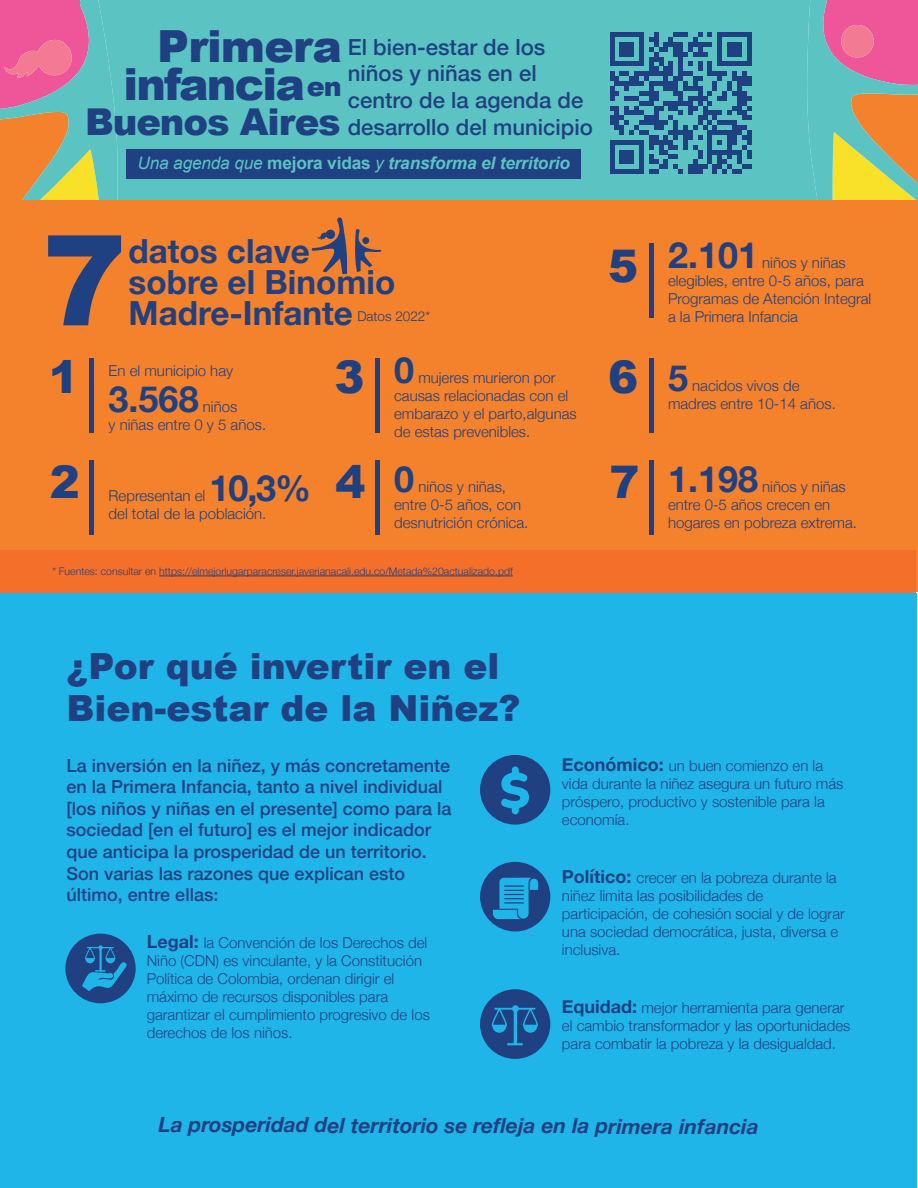
<style>
.page{position:relative;width:918px;height:1188px;background:#fff}
.page>*{position:absolute;margin:0;border:0;box-sizing:border-box;transform-origin:0 0}
.t1{font:900 125.7px "Arial";color:#204181}
.t2{font:900 45px "Arial";color:#204181}
.t3{font:900 44.25px "Arial";letter-spacing:-.04em;color:#204181}
.t4{font:900 44.25px "Arial";letter-spacing:-.02em;color:#204181}
.t5{font:900 37.05px "Arial";letter-spacing:-.03em;color:#204181}
.t6{font:900 36px/42px "Arial";color:#204181}
.t7{font:700 36px "Helvetica Neue";color:#204181}
.t8{font:700 33.15px/31px "Helvetica Neue";color:#204181}
.t9{font:500 22.2px/26.5px "Helvetica Neue";color:#204181}
.t10{font:italic 700 21px "Helvetica Neue";color:#204181}
.t11{font:500 18px/21.6px "Helvetica Neue";color:#204181}
.t12{font:italic 700 17.25px "Arial";letter-spacing:-.01em;color:#5bc4c3}
.t13{font:300 15px/18px "Helvetica Neue";color:#204181}
.t14{font:300 13.5px "Helvetica Neue";color:#204181}
.t15{font:300 10.5px "Helvetica Neue";color:#204181}
.s1{font-size:27px}
.s2{font-weight:400}
.s3{font-style:normal}
.s4{font-family:"Helvetica Neue";font-weight:700;font-size:36px}
.s5{font-family:"Arial";font-weight:900;font-size:45px}
.s6{font-weight:700;font-size:18px}
</style>
<div class="page">
<div style="left:118px;top:0;width:689px;height:200px;background:#5bc4c3"></div>
<svg style="left:0;top:0;width:118px;height:200px;background:#b3968f"></svg>
<svg style="left:807px;top:0;width:111px;height:200px;background:#b79b89"></svg>
<svg style="left:610px;top:32px;width:142px;height:142px;background:#3c7fa0"></svg>
<div style="left:0;top:200px;width:918px;height:392px;background:#f4812b"></div>
<div style="left:0;top:550px;width:916px;height:44px;background:#f36f2a"></div>
<hr style="left:90px;top:358px;width:4px;height:74px;background:#204181">
<hr style="left:90px;top:460px;width:4px;height:74px;background:#204181">
<svg style="left:355px;top:229px;width:26px;height:43px"></svg>
<svg style="left:312px;top:218px;width:35px;height:56px"></svg>
<div style="left:126px;top:149px;width:455px;height:29px;background:#204181"></div>
<div style="left:0;top:594px;width:917px;height:594px;background:#20b5e9"></div>
<div style="left:375px;top:358px;width:5px;height:74px;background:#204181"></div>
<div style="left:375px;top:460px;width:5px;height:74px;background:#204181"></div>
<div style="left:649px;top:358px;width:5px;height:74px;background:#204181"></div>
<div style="left:649px;top:243px;width:5px;height:74px;background:#204181"></div>
<div style="left:649px;top:460px;width:5px;height:74px;background:#204181"></div>
<svg style="left:65px;top:934px;width:71px;height:69px"></svg>
<svg style="left:480px;top:989px;width:70px;height:70px"></svg>
<div style="left:512px;top:1005px;width:7px;height:7px;background:#20b5e9;border-radius:50%"></div>
<svg style="left:480px;top:755px;width:70px;height:70px"></svg>
<svg style="left:480px;top:862px;width:70px;height:70px"></svg>
<hr style="left:159px;top:576px;width:354px;height:1px;background:#204181">
<h3 class="t4" style="left:157px;top:14px;width:186px">Primera</h3>
<h3 class="t9" style="left:348px;top:32px;width:247px">El bien-estar de los niños y niñas en el centro de la agenda de desarrollo del municipio</h3>
<h3 class="t3" style="left:123px;top:52px;width:220px">infancia<span class="s1">en</span></h3>
<h3 class="t5" style="left:85px;top:94px;width:257px">Buenos Aires</h3>
<p class="t12" style="left:138px;top:152px;width:434px"><span class="s2">Una agenda que</span> <span class="s3">mejora vidas</span> <span class="s2">y</span> transforma el territorio</p>
<h1 class="t1" style="left:43px;top:189px;width:85px">7</h1>
<h3 class="t8" style="left:129px;top:236px;width:268px">datos clave sobre el Binomio</h3>
<h3 class="t8" style="left:129px;top:299px;width:226px">Madre-Infante</h3>
<p class="t14" style="left:357px;top:305px;width:74px">Datos 2022*</p>
<h2 class="t2" style="left:49px;top:344px;width:32px">1</h2>
<p class="t13" style="left:109px;top:361px;width:126px">En el municipio hay</p>
<h3 class="t7" style="left:109px;top:371px;width:92px">3.568</h3>
<p class="t13" style="left:109px;top:397px;width:159px;text-indent:94px">niños<br>y niñas entre 0 y 5 años.</p>
<h2 class="t2" style="left:50px;top:450px;width:32px">2</h2>
<h3 class="t7" style="left:209px;top:460px;width:103px">10,3%</h3>
<p class="t13" style="left:109px;top:485px;width:159px">Representan el<br>del total de la población.</p>
<h2 class="t2" style="left:334px;top:344px;width:81px">3 <sup>0</sup></h2>
<p class="t13" style="left:394px;top:367px;width:184px;text-indent:24px">mujeres murieron por causas relacionadas con el embarazo y el parto,algunas de estas prevenibles.</p>
<h2 class="t2" style="left:335px;top:450px;width:80px">4 <span class="s4">0</span></h2>
<p class="t13" style="left:394px;top:476px;width:136px;text-align:center">niños y niñas,<br>entre 0-5 años, con desnutrición crónica.</p>
<p class="t15" style="left:52px;top:563px;width:462px">* Fuentes: consultar en https://elmejorlugarparacreser.javerianacali.edu.co/Metada%20actualizado.pdf</p>
<h3 class="t7" style="left:608px;top:227px;width:151px"><span class="s5">5</span> 2.101</h3>
<p class="t13" style="left:668px;top:253px;width:205px;text-indent:94px">niños y niñas elegibles, entre 0-5 años, para<br>Programas de Atención Integral a la Primera Infancia</p>
<h2 class="t2" style="left:608px;top:344px;width:81px">6 <span class="s4">5</span></h2>
<p class="t13" style="left:668px;top:376px;width:169px;text-indent:24px">nacidos vivos de madres entre 10-14 años.</p>
<h3 class="t7" style="left:609px;top:451px;width:150px"><span class="s5">7</span> 1.198</h3>
<p class="t13" style="left:668px;top:476px;width:190px;text-indent:94px">niños y niñas entre 0-5 años crecen en hogares en pobreza extrema.</p>
<h3 class="t6" style="left:67px;top:644px;width:455px">¿Por qué invertir en el<br>Bien-estar de la Niñez?</h3>
<p class="t11" style="left:67px;top:753px;width:386px">La inversión en la niñez, y más concretamente en la Primera Infancia, tanto a nivel individual [los niños y niñas en el presente] como para la sociedad [en el futuro] es el mejor indicador que anticipa la prosperidad de un territorio.<br>Son varias las razones que explican esto último, entre ellas:</p>
<p class="t13" style="left:147px;top:932px;width:285px"><span class="s6">Legal:</span> la Convención de los Derechos del Niño (CDN) es vinculante, y la Constitución Política de Colombia, ordenan dirigir el máximo de recursos disponibles para garantizar el cumplimiento progresivo de los derechos de los niños.</p>
<p class="t13" style="left:562px;top:755px;width:283px"><span class="s6">Económico:</span> un buen comienzo en la vida durante la niñez asegura un futuro más próspero, productivo y sostenible para la economía.</p>
<p class="t13" style="left:562px;top:867px;width:284px"><span class="s6">Político:</span> crecer en la pobreza durante la niñez limita las posibilidades de participación, de cohesión social y de lograr una sociedad democrática, justa, diversa e inclusiva.</p>
<p class="t13" style="left:562px;top:998px;width:290px"><span class="s6">Equidad:</span> mejor herramienta para generar el cambio transformador y las oportunidades para combatir la pobreza y la desigualdad.</p>
<h3 class="t10" style="left:159px;top:1109px;width:602px">La prosperidad del territorio se refleja en la primera infancia</h3>
</div>
